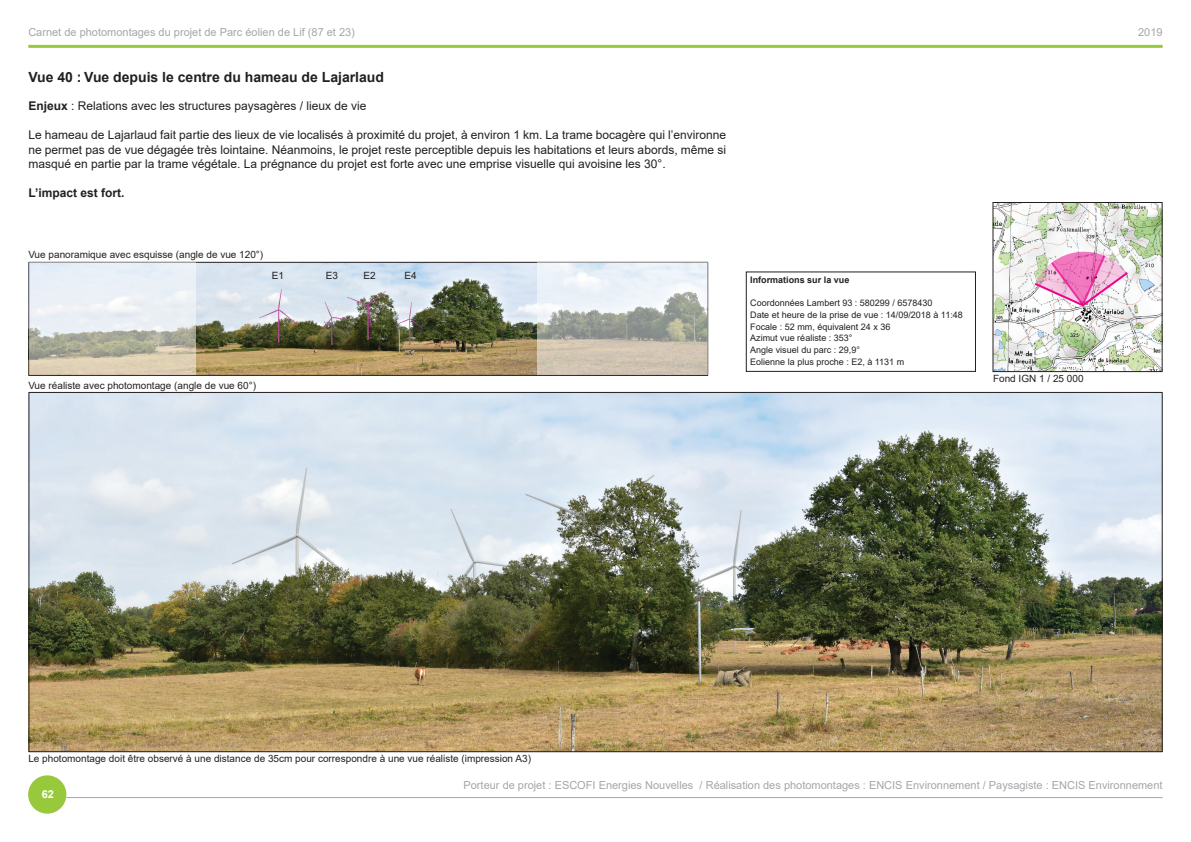
<style>
.page{position:relative;width:1191px;height:842px;background:#fff}
.page>*{position:absolute;margin:0;border:0;box-sizing:border-box;transform-origin:0 0}
.t1{font:700 14px "Arial";color:#231f20}
.t2{font:12px/14.4px "Arial";color:#231f20;text-align:justify}
.t3{font:700 12px "Arial";color:#231f20}
.t4{font:11px "Arial";color:#a5a6aa}
.t5{font:700 11px "Arial";color:#fff}
.t6{font:10px "Arial";color:#231f20}
.t7{font:9px/11.7px "Arial";color:#231f20}
.t8{font:700 9px "Arial";color:#231f20}
.s1{font-weight:700}
</style>
<div class="page">
<div style="left:28px;top:775px;width:38px;height:39px;background:#98c93c;border-radius:50%"></div>
<hr style="left:28px;top:45px;width:1134px;height:3px;background:#98c93c">
<hr style="left:66px;top:797px;width:1096px;height:1px;background:#a5a6aa">
<img style="left:30px;top:394px;width:1130px;height:356px">
<img style="left:994px;top:204px;width:166px;height:166px">
<div style="left:992px;top:202px;width:170px;height:170px;border:1px solid #231f20"></div>
<img style="left:196px;top:264px;width:341px;height:110px">
<div style="left:28px;top:262px;width:680px;height:114px;border:1px solid #231f20"></div>
<div style="left:746px;top:271px;width:230px;height:101px;border:1px solid #231f20"></div>
<svg style="left:29px;top:263px;width:167px;height:112px;background:#dadad5"></svg>
<svg style="left:537px;top:263px;width:170px;height:112px;background:#ccccc6"></svg>
<svg style="left:1033px;top:244px;width:96px;height:64px"></svg>
<p class="t4" style="left:28px;top:25px;width:328px">Carnet de photomontages du projet de Parc éolien de Lif (87 et 23)</p>
<p class="t4" style="left:1138px;top:25px;width:26px">2019</p>
<p class="t1" style="left:28px;top:67px;width:357px">Vue 40 : Vue depuis le centre du hameau de Lajarlaud</p>
<p class="t2" style="left:28px;top:99px;width:340px"><span class="s1">Enjeux</span> : Relations avec les structures paysagères / lieux de vie</p>
<p class="t2" style="left:28px;top:128px;width:699px">Le hameau de Lajarlaud fait partie des lieux de vie localisés à proximité du projet, à environ 1 km. La trame bocagère qui l’environne ne permet pas de vue dégagée très lointaine. Néanmoins, le projet reste perceptible depuis les habitations et leurs abords, même si masqué en partie par la trame végétale. La prégnance du projet est forte avec une emprise visuelle qui avoisine les 30°.</p>
<p class="t3" style="left:28px;top:184px;width:98px">L’impact est fort.</p>
<p class="t6" style="left:28px;top:248px;width:236px">Vue panoramique avec esquisse (angle de vue 120°)</p>
<p class="t6" style="left:272px;top:268px;width:14px">E1</p>
<p class="t6" style="left:326px;top:268px;width:14px">E3</p>
<p class="t6" style="left:363px;top:268px;width:14px">E2</p>
<p class="t6" style="left:404px;top:268px;width:14px">E4</p>
<p class="t6" style="left:28px;top:379px;width:229px">Vue réaliste avec photomontage (angle de vue 60°)</p>
<p class="t6" style="left:28px;top:751px;width:504px">Le photomontage doit être observé à une distance de 35cm pour correspondre à une vue réaliste (impression A3)</p>
<p class="t8" style="left:750px;top:273px;width:101px">Informations sur la vue</p>
<p class="t7" style="left:750px;top:297px;width:214px">Coordonnées Lambert 93 : 580299 / 6578430<br>Date et heure de la prise de vue : 14/09/2018 à 11:48<br>Focale : 52 mm, équivalent 24 x 36<br>Azimut vue réaliste : 353°<br>Angle visuel du parc : 29,9°<br>Eolienne la plus proche : E2, à 1131 m</p>
<p class="t6" style="left:993px;top:372px;width:92px">Fond IGN 1 / 25 000</p>
<p class="t5" style="left:42px;top:787px;width:14px">62</p>
<p class="t4" style="left:463px;top:777px;width:700px">Porteur de projet : ESCOFI Energies Nouvelles / Réalisation des photomontages : ENCIS Environnement / Paysagiste : ENCIS Environnement</p>
</div>
